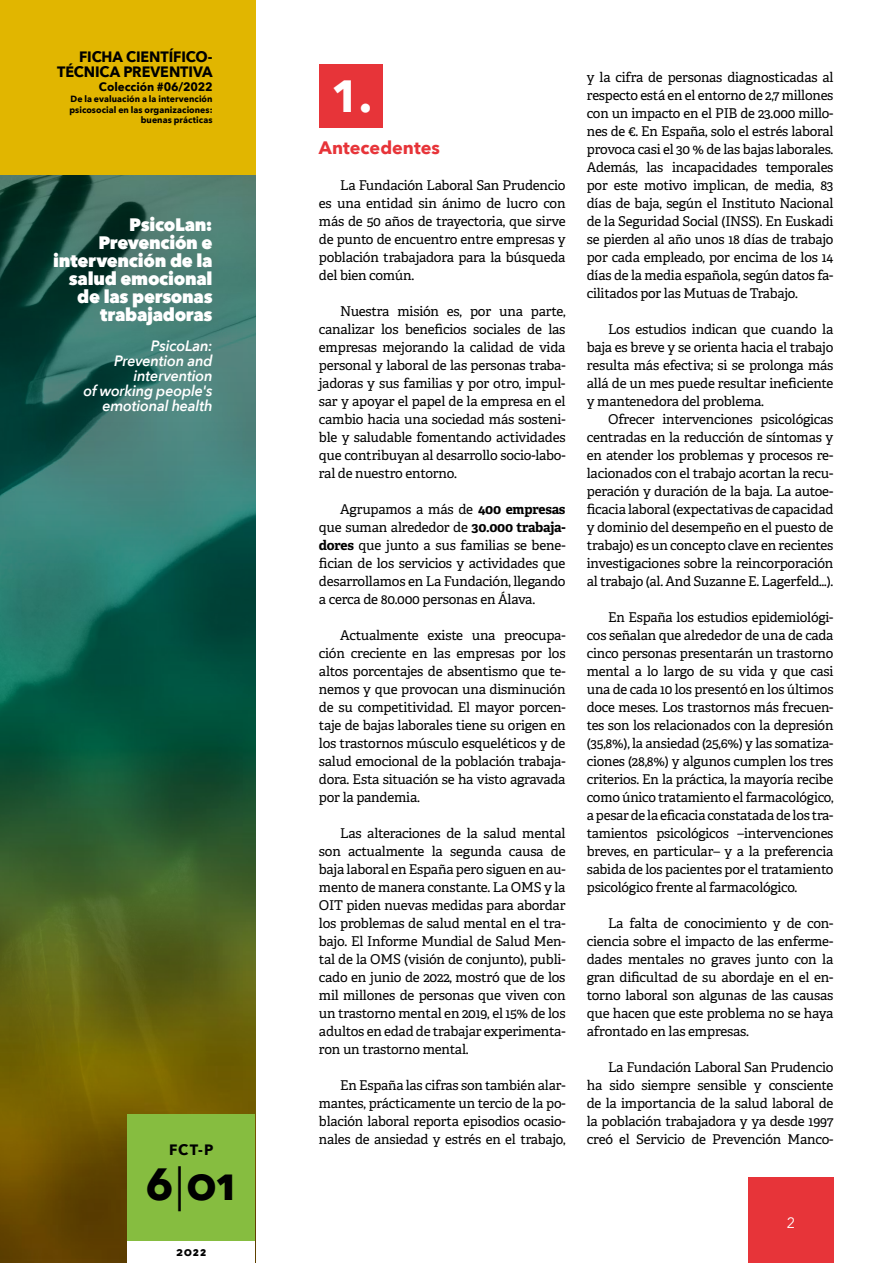
<style>
.page{position:relative;width:893px;height:1263px;background:#fff}
.page>*{position:absolute;margin:0;border:0;box-sizing:border-box;transform-origin:0 0}
.t1{font:700 45px "Avenir Next";color:#000}
.t2{font:700 45px "Avenir Next";color:#fff}
.t3{font:800 18px/18px "Avenir Next";letter-spacing:-.015em;color:#fff;text-align:right}
.t4{font:700 18px "Avenir Next";color:#e73439}
.t5{font:italic 600 15px/15px "Avenir Next";letter-spacing:-.015em;color:#fff;text-align:right}
.t6{font:700 15px/15px "Avenir Next";letter-spacing:-.01em;color:#000;text-align:right;scale:.96 1}
.t7{font:700 15px "Avenir Next";letter-spacing:-.01em;color:#000}
.t8{font:15px "Avenir Next";color:#fff}
.t9{font:13.5px/18px "Adelle";letter-spacing:-.015em;color:#000;text-align:justify}
.t10{font:700 12px "Avenir Next";color:#000}
.t11{font:700 9px/10.8px "Avenir Next";letter-spacing:.01em;color:#000;text-align:right}
.s1{font-weight:400}
.s2{font-weight:700}
</style>
<div class="page">
<img style="left:0;top:174px;width:255px;height:1089px">
<div style="left:748px;top:1178px;width:85px;height:85px;background:#e73439"></div>
<div style="left:0;top:0;width:255px;height:174px;background:#e1b600"></div>
<div style="left:128px;top:1114px;width:127px;height:128px;background:#86bd40"></div>
<div style="left:128px;top:1242px;width:127px;height:21px;background:#fff"></div>
<div style="left:319px;top:64px;width:64px;height:64px;background:#e73439"></div>
<p class="t6" style="left:57px;top:49px;width:163px">FICHA CIENTÍFICO-<br>TÉCNICA PREVENTIVA</p>
<p class="t10" style="left:99px;top:76px;width:115px">Colección #06/2022</p>
<p class="t11" style="left:69px;top:93px;width:145px">De la evaluación a la intervención psicosocial en las organizaciones: buenas prácticas</p>
<h2 class="t3" style="left:53px;top:215px;width:161px">PsicoLan:<br>Prevención e intervención de la salud emocional de las personas trabajadoras</h2>
<p class="t5" style="left:83px;top:337px;width:131px">PsicoLan:<br>Prevention and intervention<br>of working people's emotional health</p>
<p class="t7" style="left:169px;top:1137px;width:46px">FCT-P</p>
<h1 class="t1" style="left:146px;top:1146px;width:93px">6<span class="s1">|</span>01</h1>
<p class="t10" style="left:176px;top:1241px;width:32px">2022</p>
<h1 class="t2" style="left:331px;top:57px;width:43px">1.</h1>
<h2 class="t4" style="left:319px;top:132px;width:122px">Antecedentes</h2>
<p class="t9" style="left:319px;top:176px;width:248px;text-indent:21px">La Fundación Laboral San Prudencio es una entidad sin ánimo de lucro con más de 50 años de trayectoria, que sirve de punto de encuentro entre empresas y población trabajadora para la búsqueda del bien común.</p>
<p class="t9" style="left:319px;top:302px;width:248px;text-indent:21px">Nuestra misión es, por una parte, canalizar los beneficios sociales de las empresas mejorando la calidad de vida personal y laboral de las personas traba&shy;jadoras y sus familias y por otro, impul&shy;sar y apoyar el papel de la empresa en el cambio hacia una sociedad más sosteni&shy;ble y saludable fomentando actividades que contribuyan al desarrollo socio-labo&shy;ral de nuestro entorno.</p>
<p class="t9" style="left:319px;top:500px;width:248px;text-indent:21px">Agrupamos a más de <span class="s2">400 empresas </span>que suman alrededor de <span class="s2">30.000 trabaja&shy;dores</span> que junto a sus familias se bene&shy;fician de los servicios y actividades que desarrollamos en La Fundación, llegando a cerca de 80.000 personas en Álava.</p>
<p class="t9" style="left:319px;top:626px;width:248px;text-indent:21px">Actualmente existe una preocupa&shy;ción creciente en las empresas por los altos porcentajes de absentismo que te&shy;nemos y que provocan una disminución de su competitividad. El mayor porcen&shy;taje de bajas laborales tiene su origen en los trastornos músculo esqueléticos y de salud emocional de la población trabaja&shy;dora. Esta situación se ha visto agravada por la pandemia.</p>
<p class="t9" style="left:319px;top:824px;width:248px;text-indent:21px">Las alteraciones de la salud mental son actualmente la segunda causa de baja laboral en España pero siguen en au&shy;mento de manera constante. La OMS y la OIT piden nuevas medidas para abordar los problemas de salud mental en el tra&shy;bajo. El Informe Mundial de Salud Men&shy;tal de la OMS (visión de conjunto), publi&shy;cado en junio de 2022, mostró que de los mil millones de personas que viven con un trastorno mental en 2019, el 15% de los adultos en edad de trabajar experimenta&shy;ron un trastorno mental.</p>
<p class="t9" style="left:319px;top:1076px;width:248px;text-indent:21px">En España las cifras son también alar&shy;mantes, prácticamente un tercio de la po&shy;blación laboral reporta episodios ocasio&shy;nales de ansiedad y estrés en el trabajo,</p>
<p class="t9" style="left:587px;top:68px;width:248px">y la cifra de personas diagnosticadas al respecto está en el entorno de 2,7 millones con un impacto en el PIB de 23.000 millo&shy;nes de €. En España, solo el estrés laboral provoca casi el 30 % de las bajas laborales.<br>Además, las incapacidades temporales por este motivo implican, de media, 83 días de baja, según el Instituto Nacional de la Seguridad Social (INSS). En Euskadi se pierden al año unos 18 días de trabajo por cada empleado, por encima de los 14 días de la media española, según datos fa&shy;cilitados por las Mutuas de Trabajo.</p>
<p class="t9" style="left:587px;top:320px;width:248px;text-indent:21px">Los estudios indican que cuando la baja es breve y se orienta hacia el trabajo resulta más efectiva; si se prolonga más allá de un mes puede resultar ineficiente y mantenedora del problema.</p>
<p class="t9" style="left:587px;top:410px;width:248px;text-indent:21px">Ofrecer intervenciones psicológicas centradas en la reducción de síntomas y en atender los problemas y procesos re&shy;lacionados con el trabajo acortan la recu&shy;peración y duración de la baja. La autoe&shy;ficacia laboral (expectativas de capacidad y dominio del desempeño en el puesto de trabajo) es un concepto clave en recientes investigaciones sobre la reincorporación al trabajo (al. And Suzanne E. Lagerfeld…).</p>
<p class="t9" style="left:587px;top:608px;width:248px;text-indent:21px">En España los estudios epidemiológi&shy;cos señalan que alrededor de una de cada cinco personas presentarán un trastorno mental a lo largo de su vida y que casi una de cada 10 los presentó en los últimos doce meses. Los trastornos más frecuen&shy;tes son los relacionados con la depresión (35,8%), la ansiedad (25,6%) y las somatiza&shy;ciones (28,8%) y algunos cumplen los tres criterios. En la práctica, la mayoría recibe como único tratamiento el farmacológico, a pesar de la eficacia constatada de los tra&shy;tamientos psicológicos –intervenciones breves, en particular– y a la preferencia sabida de los pacientes por el tratamiento psicológico frente al farmacológico.</p>
<p class="t9" style="left:587px;top:914px;width:248px;text-indent:21px">La falta de conocimiento y de con&shy;ciencia sobre el impacto de las enferme&shy;dades mentales no graves junto con la gran dificultad de su abordaje en el en&shy;torno laboral son algunas de las causas que hacen que este problema no se haya afrontado en las empresas.</p>
<p class="t9" style="left:587px;top:1058px;width:248px;text-indent:21px">La Fundación Laboral San Prudencio ha sido siempre sensible y consciente de la importancia de la salud laboral de la población trabajadora y ya desde 1997 creó el Servicio de Prevención Manco-</p>
<p class="t8" style="left:787px;top:1210px;width:10px">2</p>
</div>
